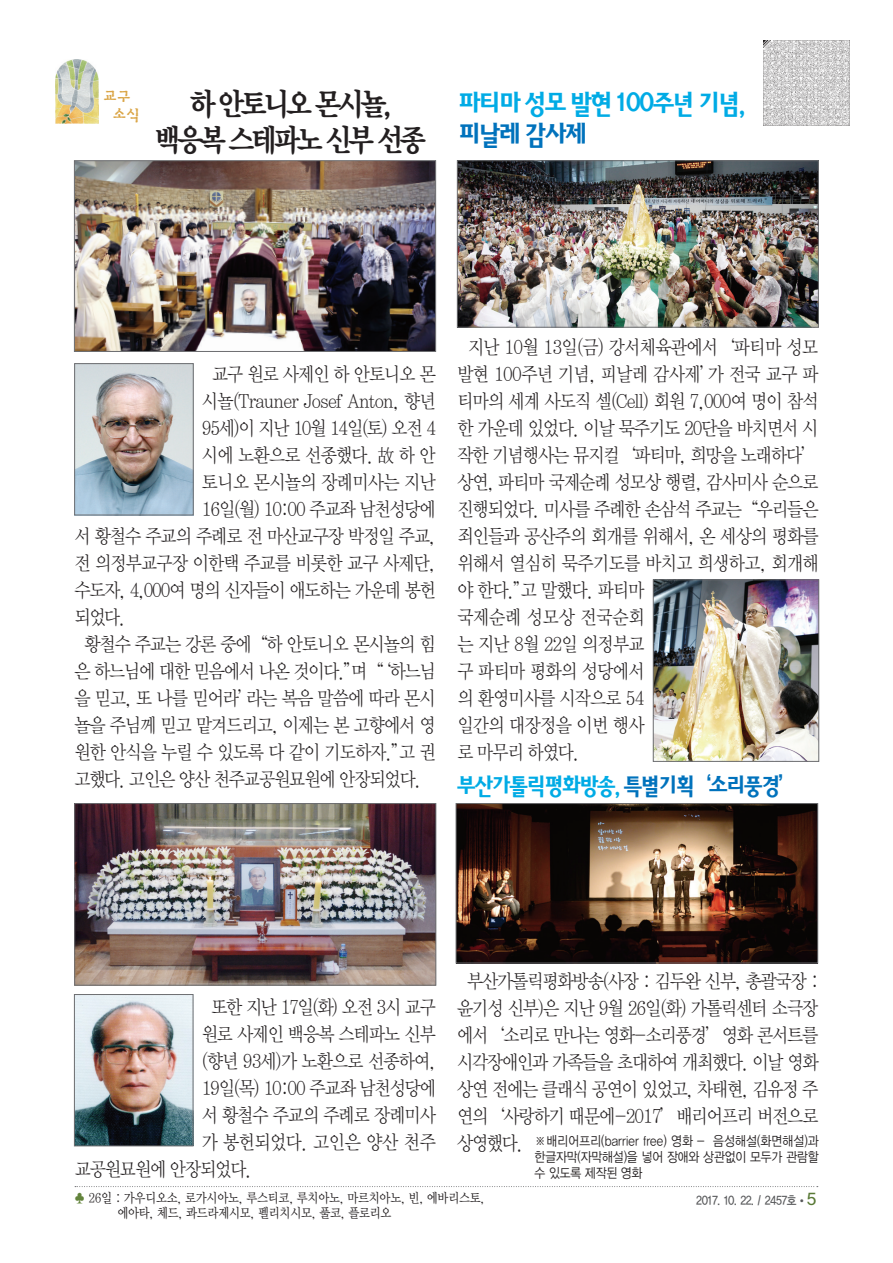
<style>
.page{position:relative;width:893px;height:1263px;background:#fff}
.page>*{position:absolute;margin:0;border:0;box-sizing:border-box;transform-origin:0 0}
.t1{font:800 30px/36px "Korean MJ";letter-spacing:-.15em;color:#231f20;text-align:center;scale:.89 1}
.t2{font:500 27.75px "Korean RO";letter-spacing:-.17em;color:#00abe5;scale:.88 1}
.t3{font:500 27.75px "Korean RO";letter-spacing:-.17em;color:#0072bc;scale:.88 1}
.t4{font:500 24px "Korean RO";letter-spacing:-.17em;color:#00abe5;scale:.88 1}
.t5{font:19.5px/27px "YDIY Mj O320";letter-spacing:-.055em;color:#231f20;scale:.88 1}
.t6{font:19.5px "YDIY Mj O320";letter-spacing:-.035em;color:#231f20;scale:.88 1}
.t7{font:19.5px "YDIY Mj O320";letter-spacing:-.02em;color:#231f20;scale:.88 1}
.t8{font:15px/17.2px "YDI Hsang IIB";color:#daa546}
.t9{font:13.5px "YDIY Mj O330";letter-spacing:-.025em;color:#231f20;scale:.87 1}
.t10{font:13.5px/16.2px "YDIYGO320";letter-spacing:-.01em;color:#231f20;text-align:justify;scale:.87 1}
.t11{font:700 12px "Korean GD";letter-spacing:-.1em;color:#57585a;scale:.87 1}
.t12{font:700 4.2px "Korean GD";color:#57585a}
.s1{color:#0072bc}
.s2{color:#63843c}
.s3{font-size:16.5px;color:#597936}
</style>
<div class="page">
<img style="left:55px;top:60px;width:43px;height:63px">
<svg style="left:763px;top:40px;width:87px;height:86px"></svg>
<img style="left:764px;top:41px;width:85px;height:85px">
<img style="left:458px;top:805px;width:358px;height:156px">
<div style="left:456px;top:803px;width:362px;height:160px;border:1px solid #6c6d70"></div>
<img style="left:459px;top:162px;width:358px;height:163px">
<div style="left:457px;top:160px;width:362px;height:167px;border:1px solid #6c6d70"></div>
<img style="left:655px;top:581px;width:162px;height:179px">
<div style="left:653px;top:579px;width:166px;height:183px;border:1px solid #6c6d70"></div>
<img style="left:76px;top:162px;width:358px;height:188px">
<div style="left:74px;top:160px;width:362px;height:192px;border:1px solid #6c6d70"></div>
<img style="left:76px;top:365px;width:115px;height:148px">
<div style="left:74px;top:363px;width:119px;height:152px;border:1px solid #6c6d70"></div>
<svg style="left:75px;top:1186px;width:743px;height:1px"></svg>
<img style="left:76px;top:805px;width:358px;height:178px">
<div style="left:74px;top:803px;width:362px;height:182px;border:1px solid #6c6d70"></div>
<img style="left:76px;top:996px;width:115px;height:148px">
<div style="left:74px;top:994px;width:119px;height:152px;border:1px solid #6c6d70"></div>
<p class="t8" style="left:113px;top:90px;width:28px;text-indent:-9px">교구 소식</p>
<h1 class="t1" style="left:154px;top:87px;width:307px">하 안토니오 몬시뇰, 백응복 스테파노 신부 선종</h1>
<h2 class="t2" style="left:457px;top:88px;width:330px">파티마 성모 발현 100주년 기념,</h2>
<h2 class="t3" style="left:457px;top:120px;width:150px">피날레 감사제</h2>
<p class="t5" style="left:212px;top:360px;width:256px">교구 원로 사제인 하 안토니오 몬</p>
<p class="t6" style="left:202px;top:391px;width:267px">시뇰(Trauner Josef Anton, 향년</p>
<p class="t5" style="left:202px;top:414px;width:267px">95세)이 지난 10월 14일(토) 오전 4</p>
<p class="t5" style="left:202px;top:441px;width:267px">시에 노환으로 선종했다. 故 하 안</p>
<p class="t6" style="left:202px;top:472px;width:267px">토니오 몬시뇰의 장례미사는 지난</p>
<p class="t5" style="left:202px;top:495px;width:267px">16일(월) 10:00 주교좌 남천성당에</p>
<p class="t5" style="left:74px;top:522px;width:412px">서 황철수 주교의 주례로 전 마산교구장 박정일 주교,</p>
<p class="t5" style="left:74px;top:549px;width:412px">전 의정부교구장 이한택 주교를 비롯한 교구 사제단,</p>
<p class="t5" style="left:74px;top:576px;width:412px">수도자, 4,000여 명의 신자들이 애도하는 가운데 봉헌</p>
<p class="t5" style="left:74px;top:603px;width:60px">되었다.</p>
<p class="t5" style="left:84px;top:630px;width:401px">황철수 주교는 강론 중에“하 안토니오 몬시뇰의 힘</p>
<p class="t5" style="left:74px;top:657px;width:412px">은 하느님에 대한 믿음에서 나온 것이다.”며“‘하느님</p>
<p class="t5" style="left:74px;top:684px;width:412px">을 믿고, 또 나를 믿어라’라는 복음 말씀에 따라 몬시</p>
<p class="t5" style="left:74px;top:711px;width:412px">뇰을 주님께 믿고 맡겨드리고, 이제는 본 고향에서 영</p>
<p class="t5" style="left:74px;top:738px;width:412px">원한 안식을 누릴 수 있도록 다 같이 기도하자.”고 권</p>
<p class="t5" style="left:74px;top:765px;width:396px">고했다. 고인은 양산 천주교공원묘원에 안장되었다.</p>
<p class="t5" style="left:457px;top:334px;width:412px;text-indent:11px">지난 10월 13일(금) 강서체육관에서‘파티마 성모 발현 100주년 기념, 피날레 감사제’가 전국 교구 파 티마의 세계 사도직 셀(Cell) 회원 7,000여 명이 참석 한 가운데 있었다. 이날 묵주기도 20단을 바치면서 시 작한 기념행사는 뮤지컬‘파티마, 희망을 노래하다’ 상연, 파티마 국제순례 성모상 행렬, 감사미사 순으로 진행되었다. 미사를 주례한 손삼석 주교는“우리들은 죄인들과 공산주의 회개를 위해서, 온 세상의 평화를 위해서 열심히 묵주기도를 바치고 희생하고, 회개해 야 한다.”고 말했다. 파티마<br>국제순례 성모상 전국순회<br>는 지난 8월 22일 의정부교<br>구 파티마 평화의 성당에서<br>의 환영미사를 시작으로 54<br>일간의 대장정을 이번 행사<br>로 마무리 하였다.</p>
<p class="t4" style="left:456px;top:773px;width:392px">부산가톨릭평화방송,<span class="s1">특별기획‘소리풍경’</span></p>
<p class="t5" style="left:211px;top:994px;width:257px">또한 지난 17일(화) 오전 3시 교구</p>
<p class="t5" style="left:202px;top:1021px;width:268px">원로 사제인 백응복 스테파노 신부</p>
<p class="t5" style="left:202px;top:1048px;width:267px">(향년 93세)가 노환으로 선종하여,</p>
<p class="t5" style="left:202px;top:1075px;width:268px">19일(목) 10:00 주교좌 남천성당에</p>
<p class="t5" style="left:202px;top:1102px;width:268px">서 황철수 주교의 주례로 장례미사</p>
<p class="t7" style="left:202px;top:1132px;width:267px">가 봉헌되었다. 고인은 양산 천주</p>
<p class="t5" style="left:75px;top:1156px;width:203px">교공원묘원에 안장되었다.</p>
<p class="t5" style="left:457px;top:967px;width:412px;text-align:justify;text-indent:10px">부산가톨릭평화방송(사장 : 김두완 신부, 총괄국장 : 윤기성 신부)은 지난 9월 26일(화) 가톨릭센터 소극장 에서‘소리로 만나는 영화-소리풍경’영화 콘서트를 시각장애인과 가족들을 초대하여 개최했다. 이날 영화 상연 전에는 클래식 공연이 있었고, 차태현, 김유정 주 연의‘사랑하기 때문에-2017’배리어프리 버전으로 상영했다.</p>
<p class="t10" style="left:535px;top:1133px;width:328px">※배리어프리(barrier free) 영화 - 음성해설(화면해설)과 한글자막(자막해설)을 넣어 장애와 상관없이 모두가 관람할 수 있도록 제작된 영화</p>
<p class="t9" style="left:74px;top:1191px;width:474px"><span class="s2">♣</span> 26일 : 가우디오소, 로가시아노, 루스티코, 루치아노, 마르치아노, 빈, 에바리스토,</p>
<p class="t12" style="left:800px;top:1198px;width:19px">● <span class="s3">5</span></p>
<p class="t9" style="left:117px;top:1206px;width:317px">에아타, 체드, 콰드라제시모, 펠리치시모, 풀코, 플로리오</p>
<p class="t11" style="left:696px;top:1194px;width:118px">2017. 10. 22. / 2457호</p>
</div>
